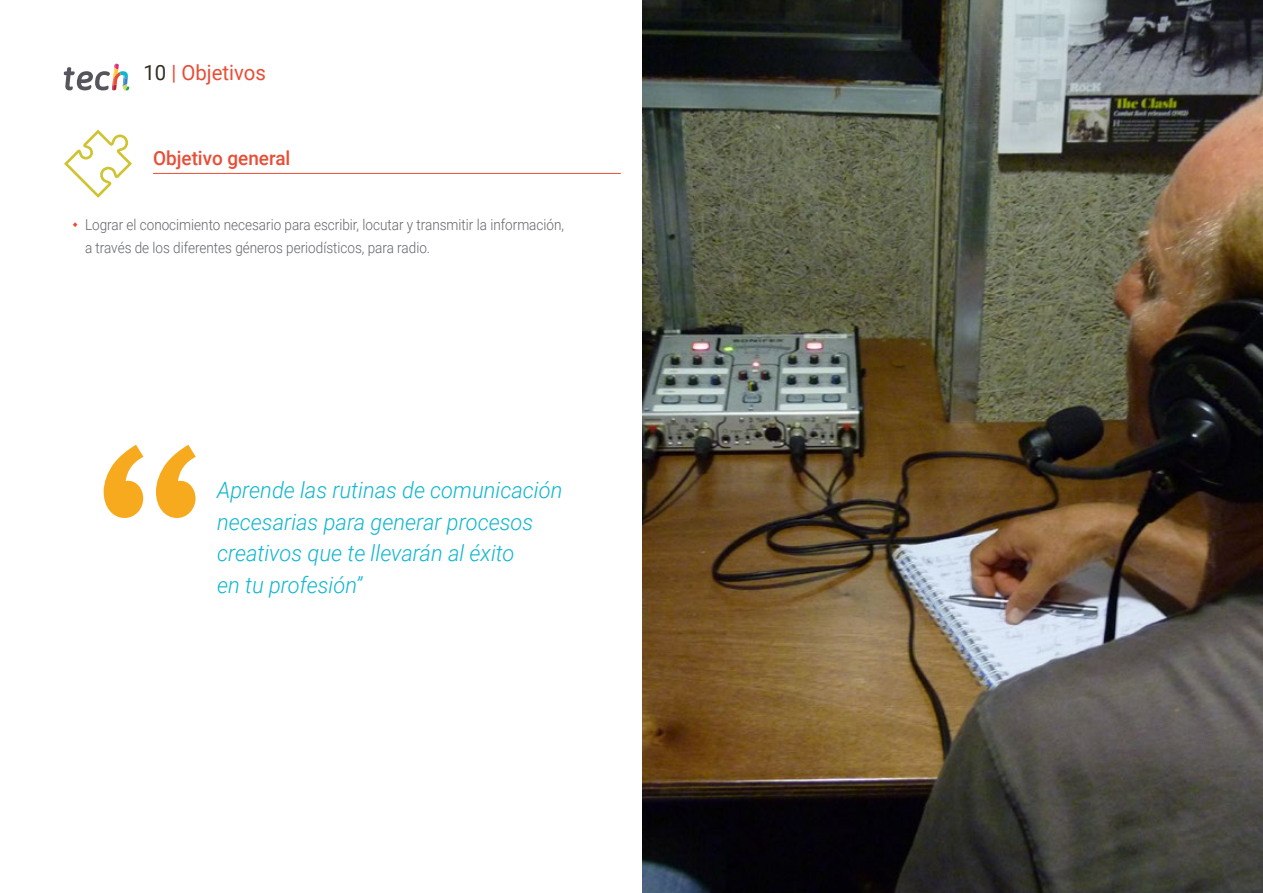
<style>
.page{position:relative;width:1263px;height:893px;background:#fff}
.page>*{position:absolute;margin:0;border:0;box-sizing:border-box;transform-origin:0 0}
.t1{font:italic 300 22.5px/31.5px "Roboto";color:#0fb6cf}
.t2{font:21px "Roboto";color:#e94d35}
.t3{font:500 19.5px "Roboto";color:#e94d35}
.t4{font:300 15px/22.5px "Roboto";color:#61646a;scale:.9 1}
.s1{color:#312e20}
</style>
<div class="page">
<hr style="left:153px;top:173px;width:468px;height:1px;background:#e94d35">
<svg style="left:64px;top:130px;width:68px;height:68px"></svg>
<svg style="left:64px;top:64px;width:65px;height:27px"></svg>
<svg style="left:104px;top:445px;width:92px;height:73px"></svg>
<img style="left:642px;top:0;width:621px;height:893px">
<h2 class="t2" style="left:144px;top:57px;width:124px"><span class="s1">10</span> | Objetivos</h2>
<h3 class="t3" style="left:153px;top:144px;width:139px">Objetivo general</h3>
<p class="t4" style="left:85px;top:213px;width:534px">Lograr el conocimiento necesario para escribir, locutar y transmitir la información, a través de los diferentes géneros periodísticos, para radio.</p>
<h1 class="t1" style="left:217px;top:474px;width:347px">Aprende las rutinas de comunicación necesarias para generar procesos creativos que te llevarán al éxito<br>en tu profesión”</h1>
</div>
